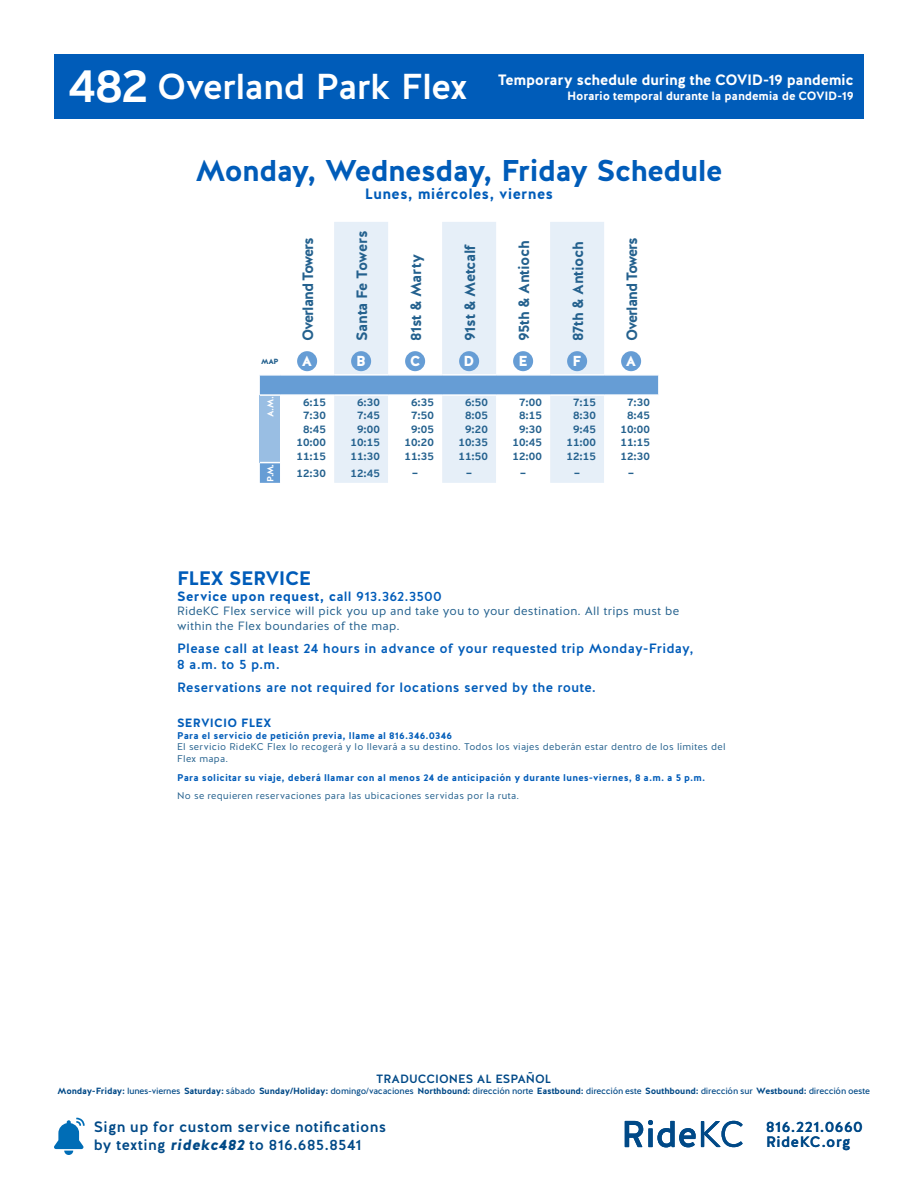
<style>
.page{position:relative;width:918px;height:1188px;background:#fff}
.page>*{position:absolute;margin:0;border:0;box-sizing:border-box;transform-origin:0 0}
.t1{font:500 36px "Halis GR";letter-spacing:-.025em;color:#fff}
.t2{font:700 30px "Halis GR";letter-spacing:-.03em;color:#005cb9}
.t3{font:700 19.5px "Halis GR";letter-spacing:-.03em;color:#005cb9}
.t4{font:600 17.4px "Halis GR";color:#fff}
.t5{font:500 15px/15px "Halis GR";letter-spacing:.025em;color:#004987}
.t6{font:700 15px "Halis GR";letter-spacing:-.03em;color:#24618e}
.t7{font:700 15px "Halis GR";letter-spacing:-.025em;color:#fff}
.t8{font:700 15px "Halis GR";letter-spacing:-.075em;color:#24618e}
.t9{font:700 15px "Halis GR";letter-spacing:.015em;color:#005cb9}
.t10{font:500 13.5px/16.2px "Halis GR";letter-spacing:.02em;color:#005cb9}
.t11{font:700 13.5px "Halis GR";letter-spacing:.02em;color:#005cb9}
.t12{font:12px/14.4px "Halis GR";letter-spacing:.025em;color:#24618e}
.t13{font:700 12px "Halis GR";letter-spacing:-.015em;color:#fff}
.t14{font:500 12px "Halis GR";color:#004987}
.t15{font:700 12px "Halis GR";letter-spacing:.015em;color:#005cb9}
.t16{font:700 10.5px "Interstate Mono";color:#24618e}
.t17{font:9.75px/11.7px "Halis GR";letter-spacing:.03em;color:#24618e}
.t18{font:700 9.75px "Halis GR";letter-spacing:.02em;color:#005cb9}
.t19{font:9px "Halis GR";letter-spacing:-.02em;color:#004987}
.t20{font:700 9px "Halis GR";color:#fff}
.t21{font:900 7.5px "Halis GR";color:#24618e}
.s1{font-family:"Interstate Mono";font-weight:700;font-size:45px}
.s2{font-weight:500}
.s3{font-weight:700}
.s4{font-weight:900;font-style:italic}
</style>
<div class="page">
<div style="left:54px;top:54px;width:810px;height:65px;background:#005cb9"></div>
<svg style="left:625px;top:1120px;width:118px;height:27px"></svg>
<svg style="left:54px;top:1118px;width:31px;height:37px"></svg>
<svg style="left:334px;top:222px;width:270px;height:152px;fill:#e6eff8"></svg>
<svg style="left:260px;top:376px;width:398px;height:107px"></svg>
<hr style="left:260px;top:394px;width:20px;height:2px;background:#fff">
<hr style="left:280px;top:394px;width:54px;height:2px;background:#fff">
<hr style="left:334px;top:394px;width:54px;height:2px;background:#fff">
<hr style="left:388px;top:394px;width:54px;height:2px;background:#fff">
<hr style="left:442px;top:394px;width:54px;height:2px;background:#fff">
<hr style="left:496px;top:394px;width:54px;height:2px;background:#fff">
<hr style="left:550px;top:394px;width:54px;height:2px;background:#fff">
<hr style="left:604px;top:394px;width:54px;height:2px;background:#fff">
<div style="left:297px;top:351px;width:20px;height:20px;background:#669dd5;border-radius:50%"></div>
<div style="left:351px;top:351px;width:20px;height:20px;background:#669dd5;border-radius:50%"></div>
<div style="left:405px;top:351px;width:20px;height:20px;background:#669dd5;border-radius:50%"></div>
<div style="left:459px;top:351px;width:20px;height:20px;background:#669dd5;border-radius:50%"></div>
<div style="left:513px;top:351px;width:20px;height:20px;background:#669dd5;border-radius:50%"></div>
<div style="left:567px;top:351px;width:20px;height:20px;background:#669dd5;border-radius:50%"></div>
<div style="left:621px;top:351px;width:20px;height:20px;background:#669dd5;border-radius:50%"></div>
<h1 class="t1" style="left:68px;top:63px;width:401px"><span class="s1">482</span> Overland Park Flex</h1>
<h3 class="t7" style="left:498px;top:70px;width:357px">Temporary schedule during the COVID-19 pandemic</h3>
<h3 class="t13" style="left:567px;top:88px;width:288px">Horario temporal durante la pandemia de COVID-19</h3>
<h2 class="t2" style="left:195px;top:151px;width:529px">Monday, Wednesday, Friday Schedule</h2>
<h3 class="t9" style="left:365px;top:184px;width:190px">Lunes, miércoles, viernes</h3>
<h3 class="t8" style="left:298px;top:341px;width:106px;rotate:-90deg">Overland Towers</h3>
<h3 class="t6" style="left:352px;top:341px;width:112px;rotate:-90deg">Santa Fe Towers</h3>
<h3 class="t6" style="left:406px;top:341px;width:88px;rotate:-90deg">81st &amp; Marty</h3>
<h3 class="t6" style="left:460px;top:341px;width:99px;rotate:-90deg">91st &amp; Metcalf</h3>
<h3 class="t6" style="left:514px;top:341px;width:102px;rotate:-90deg">95th &amp; Antioch</h3>
<h3 class="t6" style="left:568px;top:341px;width:101px;rotate:-90deg">87th &amp; Antioch</h3>
<h3 class="t8" style="left:622px;top:341px;width:106px;rotate:-90deg">Overland Towers</h3>
<p class="t21" style="left:261px;top:356px;width:19px">MAP</p>
<h3 class="t4" style="left:302px;top:348px;width:12px">A</h3>
<h3 class="t4" style="left:356px;top:348px;width:11px">B</h3>
<h3 class="t4" style="left:410px;top:348px;width:12px">C</h3>
<h3 class="t4" style="left:464px;top:348px;width:12px">D</h3>
<h3 class="t4" style="left:518px;top:348px;width:11px">E</h3>
<h3 class="t4" style="left:572px;top:348px;width:11px">F</h3>
<h3 class="t4" style="left:626px;top:348px;width:12px">A</h3>
<p class="t20" style="left:265px;top:417px;width:23px;rotate:-90deg">A.M.</p>
<p class="t16" style="left:303px;top:396px;width:24px">6:15</p>
<p class="t16" style="left:357px;top:396px;width:24px">6:30</p>
<p class="t16" style="left:411px;top:396px;width:24px">6:35</p>
<p class="t16" style="left:465px;top:396px;width:24px">6:50</p>
<p class="t16" style="left:519px;top:396px;width:24px">7:00</p>
<p class="t16" style="left:573px;top:396px;width:24px">7:15</p>
<p class="t16" style="left:627px;top:396px;width:24px">7:30</p>
<p class="t16" style="left:303px;top:410px;width:24px">7:30</p>
<p class="t16" style="left:357px;top:410px;width:24px">7:45</p>
<p class="t16" style="left:411px;top:410px;width:24px">7:50</p>
<p class="t16" style="left:465px;top:410px;width:24px">8:05</p>
<p class="t16" style="left:519px;top:410px;width:24px">8:15</p>
<p class="t16" style="left:573px;top:410px;width:24px">8:30</p>
<p class="t16" style="left:627px;top:410px;width:24px">8:45</p>
<p class="t16" style="left:303px;top:423px;width:24px">8:45</p>
<p class="t16" style="left:357px;top:423px;width:24px">9:00</p>
<p class="t16" style="left:411px;top:423px;width:24px">9:05</p>
<p class="t16" style="left:465px;top:423px;width:24px">9:20</p>
<p class="t16" style="left:519px;top:423px;width:24px">9:30</p>
<p class="t16" style="left:573px;top:423px;width:24px">9:45</p>
<p class="t16" style="left:621px;top:423px;width:31px">10:00</p>
<p class="t16" style="left:297px;top:437px;width:31px">10:00</p>
<p class="t16" style="left:351px;top:437px;width:31px">10:15</p>
<p class="t16" style="left:405px;top:437px;width:31px">10:20</p>
<p class="t16" style="left:459px;top:437px;width:31px">10:35</p>
<p class="t16" style="left:513px;top:437px;width:31px">10:45</p>
<p class="t16" style="left:567px;top:437px;width:31px">11:00</p>
<p class="t16" style="left:621px;top:437px;width:31px">11:15</p>
<p class="t16" style="left:297px;top:450px;width:31px">11:15</p>
<p class="t16" style="left:351px;top:450px;width:31px">11:30</p>
<p class="t16" style="left:405px;top:450px;width:31px">11:35</p>
<p class="t16" style="left:459px;top:450px;width:31px">11:50</p>
<p class="t16" style="left:513px;top:450px;width:31px">12:00</p>
<p class="t16" style="left:567px;top:450px;width:31px">12:15</p>
<p class="t16" style="left:621px;top:450px;width:31px">12:30</p>
<p class="t20" style="left:265px;top:482px;width:19px;rotate:-90deg">P.M.</p>
<p class="t16" style="left:297px;top:467px;width:31px">12:30</p>
<p class="t16" style="left:351px;top:467px;width:31px">12:45</p>
<p class="t16" style="left:412px;top:467px;width:8px">-</p>
<p class="t16" style="left:466px;top:467px;width:8px">-</p>
<p class="t16" style="left:520px;top:467px;width:8px">-</p>
<p class="t16" style="left:574px;top:467px;width:8px">-</p>
<p class="t16" style="left:628px;top:467px;width:8px">-</p>
<h3 class="t3" style="left:177px;top:565px;width:136px">FLEX SERVICE</h3>
<h3 class="t11" style="left:177px;top:587px;width:266px">Service upon request, c<span class="s2">all 913.362.3500</span></h3>
<h3 class="t12" style="left:177px;top:604px;width:504px">RideKC Flex service will pick you up and take you to your destination. All trips must be within the Flex boundaries of the map.</h3>
<h3 class="t10" style="left:177px;top:640px;width:518px">Please call at least 24 hours in advance of your requested trip Monday-Friday,<br>8 a.m. to 5 p.m.</h3>
<h3 class="t10" style="left:177px;top:679px;width:421px">Reservations are not required for locations served by the route.</h3>
<h3 class="t15" style="left:177px;top:715px;width:96px">SERVICIO FLEX</h3>
<p class="t18" style="left:177px;top:729px;width:277px">Para el servicio de petición previa, llame al 816.346.0346</p>
<p class="t17" style="left:177px;top:741px;width:550px">El servicio RideKC Flex lo recogerá y lo llevará a su destino. Todos los viajes deberán estar dentro de los límites del<br>Flex mapa.</p>
<p class="t18" style="left:177px;top:771px;width:530px">Para solicitar su viaje, deberá llamar con al menos 24 de anticipación y durante lunes-viernes, 8 a.m. a 5 p.m.</p>
<p class="t17" style="left:177px;top:790px;width:344px">No se requieren reservaciones para las ubicaciones servidas por la ruta.</p>
<h3 class="t14" style="left:376px;top:1071px;width:177px">TRADUCCIONES AL ESPAÑOL</h3>
<p class="t19" style="left:58px;top:1085px;width:814px"><span class="s3">Monday-Friday:</span> lunes-viernes <span class="s3">Saturday:</span> sábado <span class="s3">Sunday/Holiday:</span> domingo/vacaciones <span class="s3">Northbound:</span> dirección norte <span class="s3">Eastbound:</span> dirección este <span class="s3">Southbound:</span> dirección sur <span class="s3">Westbound:</span> dirección oeste</p>
<h3 class="t5" style="left:94px;top:1118px;width:294px;line-height:18px">Sign up for custom service notifications by texting <span class="s4">ridekc482</span> to 816.685.8541</h3>
<h3 class="t5" style="left:766px;top:1119px;width:98px">816.221.0660<br>RideKC.org</h3>
</div>
